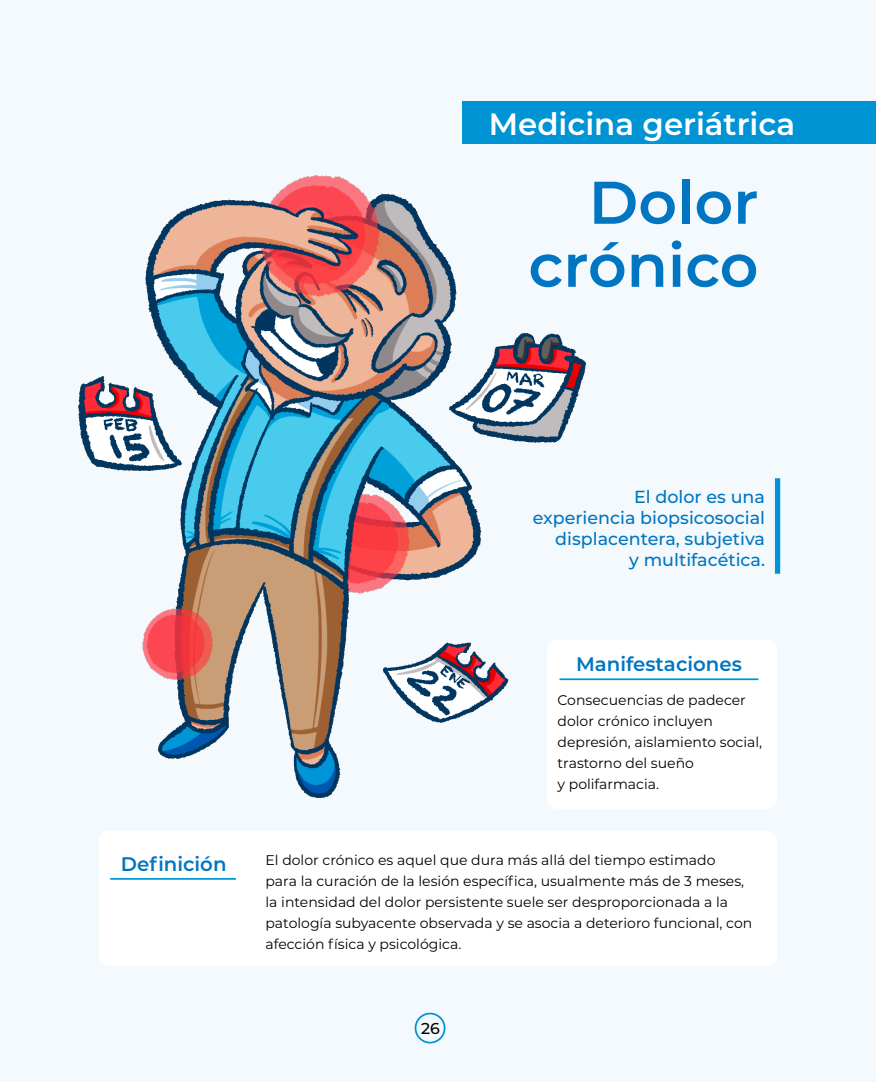
<style>
.page{position:relative;width:876px;height:1082px;background:#fff}
.page>*{position:absolute;margin:0;border:0;box-sizing:border-box;transform-origin:0 0}
.Nota_-_Título{font:600 60.02px/63px "Montserrat";color:#0075c2;text-align:right}
.t1{font:600 30.8px "Montserrat";color:#fff}
.Nota_-_Subtitulo{font:600 19.6px "Montserrat";color:#0075c2}
.Nota_-_Texto{font:500 17.5px/21px "Montserrat";color:#0075c2;text-align:right}
.t2{font:500 15.75px "Montserrat";color:#000}
.Nota_-_Texto-2{font:14px/21px "Montserrat";color:#000}
</style>
<div class="page">
<div style="left:0;top:0;width:875px;height:1081px;background:#f3f9fc"></div>
<div style="left:414px;top:1012px;width:31px;height:31px;border:2px solid #0094d4;border-radius:50%"></div>
<div style="left:99px;top:831px;width:677px;height:134px;background:#fff;border-radius:10px"></div>
<hr style="left:110px;top:878px;width:126px;height:1px;background:#0094d4">
<div style="left:774px;top:478px;width:5px;height:95px;background:#0094d4"></div>
<img style="left:78px;top:175px;width:507px;height:623px">
<div style="left:547px;top:639px;width:229px;height:170px;background:#fff;border-radius:10px"></div>
<hr style="left:559px;top:678px;width:199px;height:2px;background:#0094d4">
<div style="left:462px;top:102px;width:413px;height:42px;background:#0094d4"></div>
<p class="t1" style="left:488px;top:102px;width:307px">Medicina geriátrica</p>
<p class="Nota_-_Título" style="left:528px;top:168px;width:231px">Dolor crónico</p>
<p class="Nota_-_Subtitulo" style="left:121px;top:849px;width:107px">Definición</p>
<p class="Nota_-_Texto" style="left:532px;top:485px;width:233px">El dolor es una experiencia biopsicosocial displacentera, subjetiva<br>y multifacética.</p>
<p class="Nota_-_Subtitulo" style="left:575px;top:650px;width:167px">Manifestaciones</p>
<p class="Nota_-_Texto-2" style="left:557px;top:689px;width:206px">Consecuencias de padecer dolor crónico incluyen depresión, aislamiento social, trastorno del sueño<br>y polifarmacia.</p>
<p class="Nota_-_Texto-2" style="left:265px;top:849px;width:488px">El dolor crónico es aquel que dura más allá del tiempo estimado<br>para la curación de la lesión específica, usualmente más de 3 meses, la intensidad del dolor persistente suele ser desproporcionada a la patología subyacente observada y se asocia a deterioro funcional, con afección física y psicológica.</p>
<p class="t2" style="left:421px;top:1017px;width:20px">26</p>
</div>
